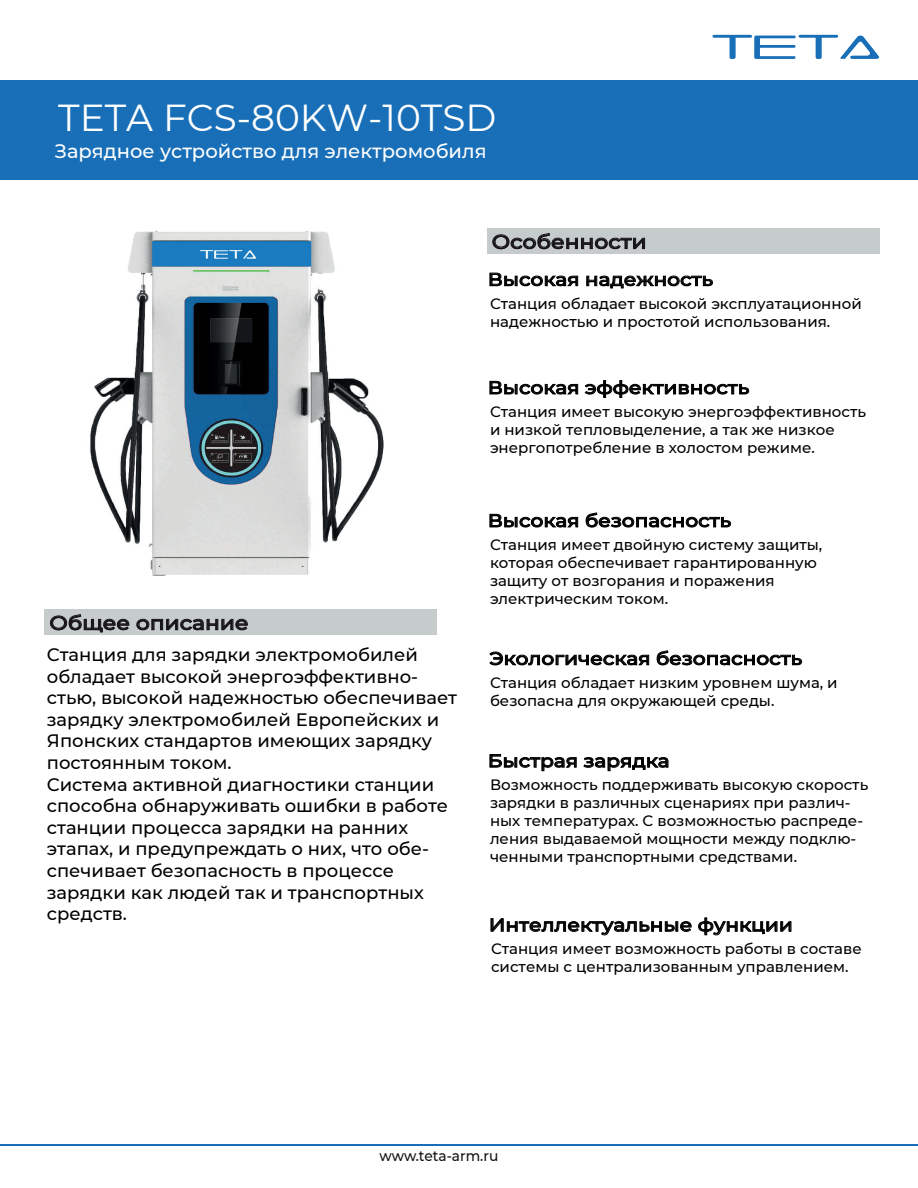
<style>
.page{position:relative;width:918px;height:1188px;background:#fff}
.page>*{position:absolute;margin:0;border:0;box-sizing:border-box;transform-origin:0 0}
.t1{font:37.5px "Montserrat";color:#fff}
.t2{font:500 19.5px "Montserrat";color:#fff}
.t3{font:500 19.5px "Montserrat";color:#171419;scale:1.12 1}
.t4{font:500 18px/21.6px "Montserrat";color:#000001}
.t5{font:500 18px "Montserrat";color:#000001;scale:1.12 1}
.t6{font:500 15px/18px "Montserrat";color:#000001}
.t7{font:500 14.7px "Montserrat";letter-spacing:-.005em;color:#101315;scale:.93 1}
</style>
<div class="page">
<hr style="left:0;top:1144px;width:918px;height:1px;background:#186fb8">
<div style="left:0;top:80px;width:918px;height:100px;background:#186fb8"></div>
<div style="left:45px;top:610px;width:392px;height:25px;background:#c6cbcb"></div>
<svg style="left:50px;top:614px;width:80px;height:19px"></svg>
<svg style="left:136px;top:618px;width:112px;height:13px"></svg>
<div style="left:487px;top:229px;width:393px;height:25px;background:#c6cbcb"></div>
<svg style="left:492px;top:233px;width:153px;height:17px"></svg>
<svg style="left:489px;top:272px;width:89px;height:15px"></svg>
<svg style="left:586px;top:275px;width:127px;height:14px"></svg>
<svg style="left:489px;top:381px;width:89px;height:14px"></svg>
<svg style="left:584px;top:380px;width:165px;height:18px"></svg>
<svg style="left:489px;top:514px;width:89px;height:14px"></svg>
<svg style="left:585px;top:512px;width:146px;height:16px"></svg>
<svg style="left:489px;top:651px;width:160px;height:15px"></svg>
<svg style="left:656px;top:650px;width:146px;height:16px"></svg>
<svg style="left:489px;top:754px;width:88px;height:17px"></svg>
<svg style="left:583px;top:757px;width:86px;height:14px"></svg>
<svg style="left:490px;top:918px;width:202px;height:18px"></svg>
<svg style="left:698px;top:917px;width:94px;height:19px"></svg>
<img style="left:90px;top:230px;width:294px;height:346px">
<svg style="left:712px;top:35px;width:167px;height:24px"></svg>
<h1 class="t1" style="left:58px;top:92px;width:440px">TETA FCS-80KW-10TSD</h1>
<h2 class="t2" style="left:55px;top:137px;width:434px">Зарядное устройство для электромобиля</h2>
<h2 class="t3" style="left:492px;top:228px;width:140px">Особенности</h2>
<p class="t5" style="left:488px;top:267px;width:203px">Высокая надежность</p>
<p class="t6" style="left:490px;top:294px;width:373px">Станция обладает высокой эксплуатационной надежностью и простотой использования.</p>
<p class="t5" style="left:488px;top:375px;width:235px">Высокая эффективность</p>
<p class="t6" style="left:490px;top:402px;width:378px">Станция имеет высокую энергоэффективность и низкой тепловыделение, а так же низкое энергопотребление в холостом режиме.</p>
<h2 class="t3" style="left:49px;top:609px;width:179px">Общее описание</h2>
<p class="t4" style="left:47px;top:643px;width:412px">Станция для зарядки электромобилей обладает высокой энергоэффективно&shy;стью, высокой надежностью обеспечивает зарядку электромобилей Европейских и Японских стандартов имеющих зарядку постоянным током.<br>Система активной диагностики станции способна обнаруживать ошибки в работе станции процесса зарядки на ранних этапах, и предупреждать о них, что обе&shy;спечивает безопасность в процессе зарядки как людей так и транспортных средств.</p>
<p class="t5" style="left:488px;top:508px;width:219px">Высокая безопасность</p>
<p class="t6" style="left:490px;top:535px;width:334px">Станция имеет двойную систему защиты, которая обеспечивает гарантированную защиту от возгорания и поражения электрическим током.</p>
<p class="t5" style="left:489px;top:646px;width:281px">Экологическая безопасность</p>
<p class="t6" style="left:490px;top:673px;width:349px">Станция обладает низким уровнем шума, и безопасна для окружающей среды.</p>
<p class="t5" style="left:488px;top:748px;width:164px">Быстрая зарядка</p>
<p class="t6" style="left:490px;top:775px;width:380px">Возможность поддерживать высокую скорость зарядки в различных сценариях при различ&shy;ных температурах. С возможностью распреде&shy;ления выдаваемой мощности между подклю&shy;ченными транспортными средствами.</p>
<p class="t5" style="left:489px;top:912px;width:273px">Интеллектуальные функции</p>
<p class="t6" style="left:491px;top:939px;width:372px">Станция имеет возможность работы в составе системы с централизованным управлением.</p>
<p class="t7" style="left:380px;top:1145px;width:129px">www.teta-arm.ru</p>
</div>
